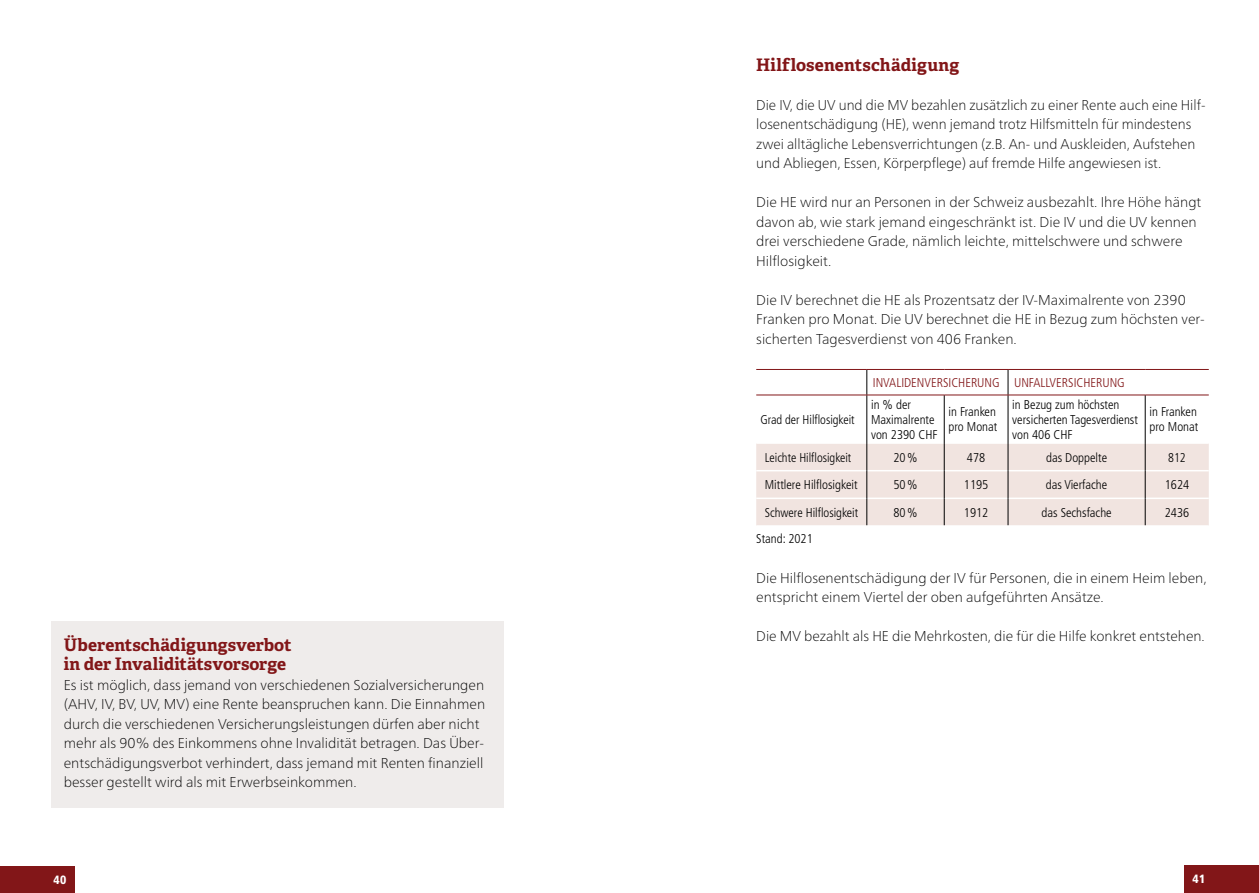
<style>
.page{position:relative;width:1259px;height:893px;background:#fff}
.page>*{position:absolute;margin:0;border:0;box-sizing:border-box;transform-origin:0 0}
.graue_Kasten{font:700 17.25px/19.5px "Adelle";color:#821618}
._2_Untertitel_Adelle{font:700 17.25px "Adelle";letter-spacing:.01em;color:#821618}
.LAUFTEXT{font:100 14.25px/19.5px "Frutiger Neue LT Pro";color:#000}
.graue_Kasten-2{font:100 14.25px/19.5px "Frutiger Neue LT Pro";color:#000}
.INFOBOX_normal{font:300 condensed 12.75px/15px "Frutiger";color:#000}
.INFOBOX_TITEL{font:300 condensed 12.75px "Frutiger";color:#821618}
.INFOBOX_normal-2{font:300 condensed 12.75px "Frutiger";color:#000;scale:.96 1}
.t1{font:900 condensed 12px "Frutiger";color:#fff}
</style>
<div class="page">
<div style="left:0;top:866px;width:74px;height:27px;background:#821618"></div>
<div style="left:1184px;top:865px;width:75px;height:28px;background:#821618"></div>
<div style="left:51px;top:621px;width:452px;height:71px;background:#efeceb"></div>
<div style="left:51px;top:662px;width:452px;height:146px;background:#efeceb"></div>
<svg style="left:756px;top:370px;width:452px;height:25px"></svg>
<hr style="left:866px;top:395px;width:1px;height:48px;background:#000">
<hr style="left:944px;top:395px;width:1px;height:48px;background:#000">
<hr style="left:1007px;top:395px;width:1px;height:48px;background:#000">
<hr style="left:1145px;top:395px;width:1px;height:48px;background:#000">
<svg style="left:756px;top:443px;width:452px;height:83px;background:#efe3df"></svg>
<hr style="left:756px;top:369px;width:111px;height:1px;background:#821618">
<hr style="left:867px;top:369px;width:77px;height:1px;background:#821618">
<hr style="left:944px;top:369px;width:64px;height:1px;background:#821618">
<hr style="left:1008px;top:369px;width:137px;height:1px;background:#821618">
<hr style="left:1145px;top:369px;width:63px;height:1px;background:#821618">
<hr style="left:756px;top:395px;width:111px;height:1px;background:#821618">
<hr style="left:867px;top:395px;width:77px;height:1px;background:#821618">
<hr style="left:944px;top:395px;width:64px;height:1px;background:#821618">
<hr style="left:1008px;top:395px;width:137px;height:1px;background:#821618">
<hr style="left:1145px;top:395px;width:63px;height:1px;background:#821618">
<p class="graue_Kasten" style="left:64px;top:635px;width:229px">Überentschädigungsverbot in der Invaliditätsvorsorge</p>
<p class="graue_Kasten-2" style="left:64px;top:675px;width:423px">Es ist möglich, dass jemand von verschiedenen Sozialversicherungen (AHV, IV, BV, UV, MV) eine Rente beanspruchen kann. Die Einnahmen durch die verschiedenen Versicherungsleistungen dürfen aber nicht mehr als 90% des Einkommens ohne Invalidität betragen. Das Über&shy;entschädigungsverbot verhindert, dass jemand mit Renten finanziell besser gestellt wird als mit Erwerbseinkommen.</p>
<h2 class="_2_Untertitel_Adelle" style="left:756px;top:54px;width:205px">Hilflosenentschädigung</h2>
<p class="LAUFTEXT" style="left:756px;top:95px;width:451px">Die IV, die UV und die MV bezahlen zusätzlich zu einer Rente auch eine Hilf&shy;losenentschädigung (HE), wenn jemand trotz Hilfsmitteln für mindestens zwei alltägliche Lebensverrichtungen (z.B. An- und Auskleiden, Aufstehen und Abliegen, Essen, Körperpflege) auf fremde Hilfe angewiesen ist.</p>
<p class="LAUFTEXT" style="left:756px;top:192px;width:447px">Die HE wird nur an Personen in der Schweiz ausbezahlt. Ihre Höhe hängt davon ab, wie stark jemand eingeschränkt ist. Die IV und die UV kennen drei verschiedene Grade, nämlich leichte, mittelschwere und schwere Hilflosigkeit.</p>
<p class="LAUFTEXT" style="left:756px;top:290px;width:450px">Die IV berechnet die HE als Prozentsatz der IV-Maximalrente von 2390<br>Franken pro Monat. Die UV berechnet die HE in Bezug zum höchsten ver&shy;sicherten Tagesverdienst von 406 Franken.</p>
<p class="INFOBOX_TITEL" style="left:873px;top:375px;width:128px">INVALIDENVERSICHERUNG</p>
<p class="INFOBOX_TITEL" style="left:1014px;top:375px;width:112px">UNFALLVERSICHERUNG</p>
<p class="INFOBOX_normal" style="left:760px;top:412px;width:96px">Grad der Hilflosigkeit</p>
<p class="INFOBOX_normal" style="left:871px;top:397px;width:68px">in % der<br>Maximalrente von 2390 CHF</p>
<p class="INFOBOX_normal" style="left:948px;top:405px;width:50px">in Franken pro Monat</p>
<p class="INFOBOX_normal" style="left:1012px;top:397px;width:127px">in Bezug zum höchsten versicherten Tagesverdienst von 406 CHF</p>
<p class="INFOBOX_normal" style="left:1149px;top:405px;width:50px">in Franken pro Monat</p>
<p class="INFOBOX_normal" style="left:765px;top:450px;width:88px">Leichte Hilflosigkeit</p>
<p class="INFOBOX_normal" style="left:893px;top:450px;width:26px">20%</p>
<p class="INFOBOX_normal" style="left:967px;top:450px;width:20px">478</p>
<p class="INFOBOX_normal" style="left:1046px;top:450px;width:62px">das Doppelte</p>
<p class="INFOBOX_normal-2" style="left:1168px;top:450px;width:20px">812</p>
<p class="INFOBOX_normal" style="left:765px;top:478px;width:94px">Mittlere Hilflosigkeit</p>
<p class="INFOBOX_normal" style="left:893px;top:478px;width:26px">50%</p>
<p class="INFOBOX_normal" style="left:964px;top:478px;width:26px">1195</p>
<p class="INFOBOX_normal" style="left:1046px;top:478px;width:63px">das Vierfache</p>
<p class="INFOBOX_normal" style="left:1164px;top:478px;width:26px">1624</p>
<p class="INFOBOX_normal" style="left:765px;top:505px;width:95px">Schwere Hilflosigkeit</p>
<p class="INFOBOX_normal" style="left:893px;top:505px;width:26px">80%</p>
<p class="INFOBOX_normal" style="left:964px;top:505px;width:26px">1912</p>
<p class="INFOBOX_normal" style="left:1041px;top:505px;width:72px">das Sechsfache</p>
<p class="INFOBOX_normal" style="left:1164px;top:505px;width:26px">2436</p>
<p class="INFOBOX_normal" style="left:756px;top:531px;width:58px">Stand: 2021</p>
<p class="LAUFTEXT" style="left:756px;top:568px;width:452px">Die Hilflosenentschädigung der IV für Personen, die in einem Heim leben, entspricht einem Viertel der oben aufgeführten Ansätze.</p>
<p class="LAUFTEXT" style="left:756px;top:626px;width:450px">Die MV bezahlt als HE die Mehrkosten, die für die Hilfe konkret entstehen.</p>
<p class="t1" style="left:54px;top:872px;width:14px">40</p>
<p class="t1" style="left:1192px;top:871px;width:14px">41</p>
</div>
